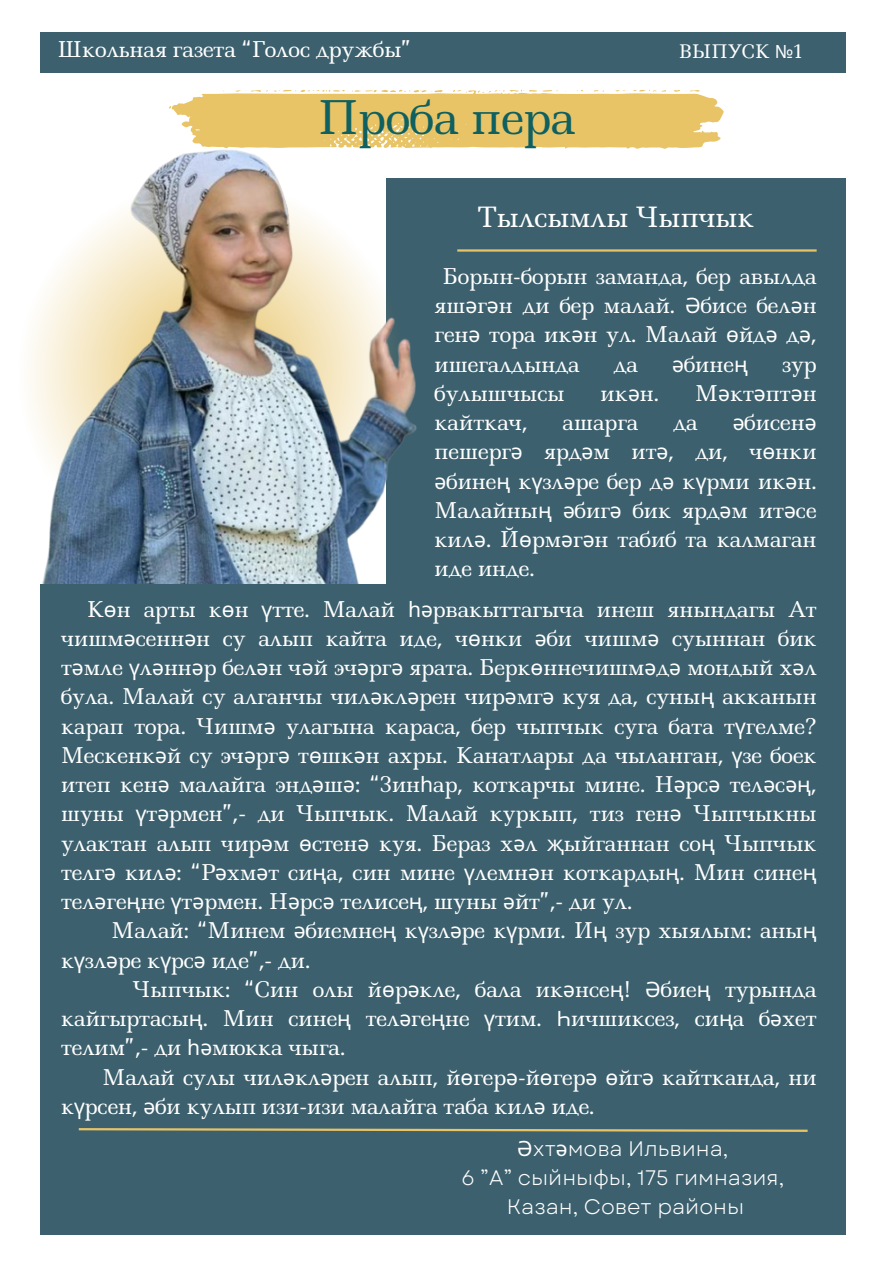
<style>
.page{position:relative;width:893px;height:1264px;background:#fff}
.page>*{position:absolute;margin:0;border:0;box-sizing:border-box;transform-origin:0 0}
.t1{font:45.15px "Ledger";color:#0f6060}
.t2{font:27.15px "Ledger";color:#fff}
.t3{font:21.15px/29.2px "Ledger";color:#fff;text-align:justify}
.t4{font:21px "Garet";color:#fff}
.t5{font:18.15px "Ledger";color:#fff}
.s1{font-family:"Noto Sans"}
</style>
<div class="page">
<div style="left:40px;top:32px;width:806px;height:41px;background:#3c606d"></div>
<div style="left:386px;top:178px;width:460px;height:419px;background:#3c606d"></div>
<hr style="left:457px;top:249px;width:359px;height:3px;background:#e8c467">
<svg style="left:457px;top:89px;width:266px;height:60px;background:#ebcb7b"></svg>
<img style="left:30px;top:89px;width:427px;height:495px">
<div style="left:40px;top:584px;width:806px;height:650px;background:#3c606d"></div>
<svg style="left:78px;top:1128px;width:730px;height:4px"></svg>
<p class="t3" style="left:57px;top:35px;width:356px">Школьная газета “Голос дружбы”</p>
<p class="t1" style="left:318px;top:86px;width:259px">Проба пера</p>
<p class="t5" style="left:679px;top:39px;width:125px">ВЫПУСК <span class="s1">№</span>1</p>
<p class="t2" style="left:477px;top:198px;width:278px">Тылсымлы Чыпчык</p>
<p class="t3" style="left:434px;top:261px;width:383px;text-indent:8px">Борын-борын заманда, бер авылда яш<span class="s1">ә</span>г<span class="s1">ә</span>н ди бер малай. <span class="s1">Ә</span>бисе бел<span class="s1">ә</span>н ген<span class="s1">ә</span> тора ик<span class="s1">ә</span>н ул. Малай <span class="s1">ө</span>йд<span class="s1">ә</span> д<span class="s1">ә</span>, ишегалдында</p>
<p class="t3" style="left:613px;top:349px;width:26px">да</p>
<p class="t3" style="left:672px;top:349px;width:77px"><span class="s1">ә</span>бине<span class="s1">ң</span></p>
<p class="t3" style="left:782px;top:349px;width:36px">зур</p>
<p class="t3" style="left:434px;top:378px;width:132px">булышчысы</p>
<p class="t3" style="left:600px;top:378px;width:60px">ик<span class="s1">ә</span>н.</p>
<p class="t3" style="left:695px;top:378px;width:123px">М<span class="s1">ә</span>кт<span class="s1">ә</span>пт<span class="s1">ә</span>н</p>
<p class="t3" style="left:434px;top:408px;width:94px">кайткач,</p>
<p class="t3" style="left:562px;top:408px;width:77px">ашарга</p>
<p class="t3" style="left:673px;top:408px;width:26px">да</p>
<p class="t3" style="left:434px;top:408px;width:383px;text-indent:298px"><span class="s1">ә</span>бисен<span class="s1">ә </span>пешерг<span class="s1">ә</span> ярд<span class="s1">ә</span>м ит<span class="s1">ә</span>, ди, ч<span class="s1">ө</span>нки <span class="s1">ә</span>бине<span class="s1">ң</span> к<span class="s1">ү</span>зл<span class="s1">ә</span>ре бер д<span class="s1">ә</span> к<span class="s1">ү</span>рми ик<span class="s1">ә</span>н.<br>Малайны<span class="s1">ң ә</span>биг<span class="s1">ә</span> бик ярд<span class="s1">ә</span>м ит<span class="s1">ә</span>се кил<span class="s1">ә</span>. Й<span class="s1">ө</span>рм<span class="s1">ә</span>г<span class="s1">ә</span>н табиб та калмаган иде инде.</p>
<p class="t3" style="left:61px;top:594px;width:757px;text-indent:26px">К<span class="s1">ө</span>н арты к<span class="s1">ө</span>н <span class="s1">ү</span>тте. Малай <span class="s1">һә</span>рвакыттагыча инеш янындагы Ат чишм<span class="s1">ә</span>сенн<span class="s1">ә</span>н су алып кайта иде, ч<span class="s1">ө</span>нки <span class="s1">ә</span>би чишм<span class="s1">ә</span> суыннан бик т<span class="s1">ә</span>мле <span class="s1">ү</span>л<span class="s1">ә</span>нн<span class="s1">ә</span>р бел<span class="s1">ә</span>н ч<span class="s1">ә</span>й эч<span class="s1">ә</span>рг<span class="s1">ә</span> ярата. Берк<span class="s1">ө</span>ннечишм<span class="s1">ә</span>д<span class="s1">ә</span> мондый х<span class="s1">ә</span>л була. Малай су алганчы чил<span class="s1">ә</span>кл<span class="s1">ә</span>рен чир<span class="s1">ә</span>мг<span class="s1">ә</span> куя да, суны<span class="s1">ң</span> акканын карап тора. Чишм<span class="s1">ә</span> улагына караса, бер чыпчык суга бата т<span class="s1">ү</span>гелме?<br>Мескенк<span class="s1">ә</span>й су эч<span class="s1">ә</span>рг<span class="s1">ә</span> т<span class="s1">ө</span>шк<span class="s1">ә</span>н ахры. Канатлары да чыланган, <span class="s1">ү</span>зе боек итеп кен<span class="s1">ә</span> малайга энд<span class="s1">ә</span>ш<span class="s1">ә</span>: “Зин<span class="s1">һ</span>ар, коткарчы мине. Н<span class="s1">ә</span>рс<span class="s1">ә</span> тел<span class="s1">ә</span>с<span class="s1">әң</span>, шуны <span class="s1">ү</span>т<span class="s1">ә</span>рмен”,- ди Чыпчык. Малай куркып, тиз ген<span class="s1">ә</span> Чыпчыкны улактан алып чир<span class="s1">ә</span>м <span class="s1">ө</span>стен<span class="s1">ә</span> куя. Бераз х<span class="s1">ә</span>л <span class="s1">җ</span>ыйганнан со<span class="s1">ң</span> Чыпчык телг<span class="s1">ә</span> кил<span class="s1">ә</span>: “Р<span class="s1">ә</span>хм<span class="s1">ә</span>т си<span class="s1">ң</span>а, син мине <span class="s1">ү</span>лемн<span class="s1">ә</span>н коткарды<span class="s1">ң</span>. Мин сине<span class="s1">ң </span>тел<span class="s1">ә</span>ге<span class="s1">ң</span>не <span class="s1">ү</span>т<span class="s1">ә</span>рмен. Н<span class="s1">ә</span>рс<span class="s1">ә</span> телисе<span class="s1">ң</span>, шуны <span class="s1">ә</span>йт”,- ди ул.</p>
<p class="t3" style="left:61px;top:916px;width:757px;text-indent:50px">Малай: “Минем <span class="s1">ә</span>биемне<span class="s1">ң</span> к<span class="s1">ү</span>зл<span class="s1">ә</span>ре к<span class="s1">ү</span>рми. И<span class="s1">ң</span> зур хыялым: аны<span class="s1">ң </span>к<span class="s1">ү</span>зл<span class="s1">ә</span>ре к<span class="s1">ү</span>рс<span class="s1">ә</span> иде”,- ди.</p>
<p class="t3" style="left:61px;top:974px;width:757px;text-indent:72px">Чыпчык: “Син олы й<span class="s1">ө</span>р<span class="s1">ә</span>кле, бала ик<span class="s1">ә</span>нсе<span class="s1">ң</span>! <span class="s1">Ә</span>бие<span class="s1">ң</span> турында кайгыртасы<span class="s1">ң</span>. Мин сине<span class="s1">ң</span> тел<span class="s1">ә</span>ге<span class="s1">ң</span>не <span class="s1">ү</span>тим. <span class="s1">Һ</span>ичшиксез, си<span class="s1">ң</span>а б<span class="s1">ә</span>хет телим”,- ди <span class="s1">һә</span>мюкка чыга.</p>
<p class="t3" style="left:61px;top:1062px;width:757px;text-indent:41px">Малай сулы чил<span class="s1">ә</span>кл<span class="s1">ә</span>рен алып, й<span class="s1">ө</span>гер<span class="s1">ә</span>-й<span class="s1">ө</span>гер<span class="s1">ә ө</span>йг<span class="s1">ә</span> кайтканда, ни к<span class="s1">ү</span>рсен, <span class="s1">ә</span>би кулып изи-изи малайга таба кил<span class="s1">ә</span> иде.</p>
<p class="t4" style="left:517px;top:1133px;width:212px"><span class="s1">Ә</span>хт<span class="s1">ә</span>мова Ильвина,</p>
<p class="t4" style="left:461px;top:1162px;width:324px">6 ”А” сыйныфы, 175 гимназия,</p>
<p class="t4" style="left:507px;top:1191px;width:239px">Казан, Совет районы</p>
</div>
